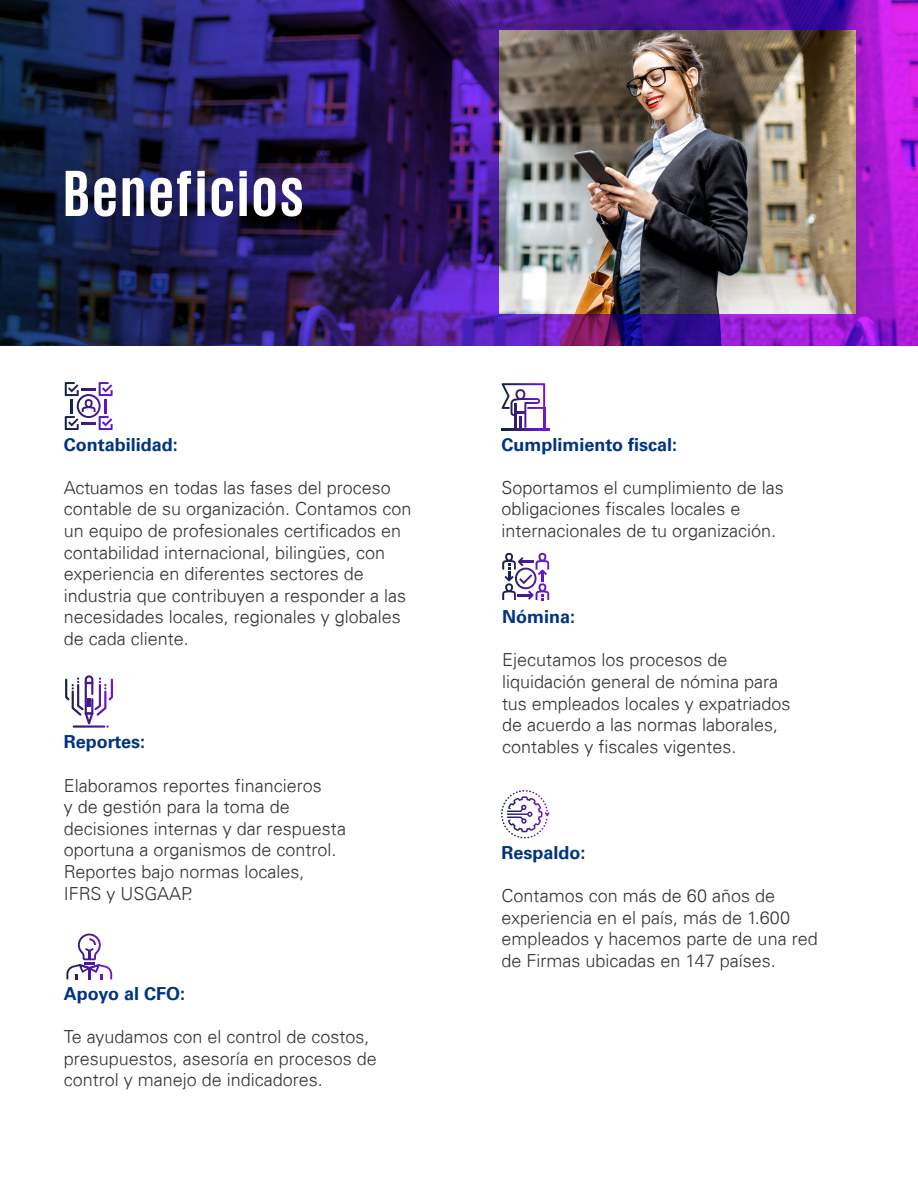
<style>
.page{position:relative;width:918px;height:1188px;background:#fff}
.page>*{position:absolute;margin:0;border:0;box-sizing:border-box;transform-origin:0 0}
.t1{font:700 66.6px "KPMG";letter-spacing:.05em;color:#fff}
.t2{font:300 18px/21.6px "Univers 45";color:#333}
.t3{font:700 18px "Univers 65";color:#003380}
</style>
<div class="page">
<img style="left:0;top:0;width:918px;height:345px">
<img style="left:500px;top:30px;width:356px;height:284px">
<svg style="left:65px;top:382px;width:48px;height:48px"></svg>
<svg style="left:65px;top:675px;width:48px;height:53px"></svg>
<svg style="left:73px;top:725px;width:32px;height:3px"></svg>
<svg style="left:502px;top:429px;width:47px;height:2px"></svg>
<svg style="left:502px;top:383px;width:43px;height:45px"></svg>
<svg style="left:502px;top:553px;width:47px;height:47px"></svg>
<svg style="left:501px;top:790px;width:49px;height:48px"></svg>
<svg style="left:66px;top:934px;width:46px;height:45px"></svg>
<h1 class="t1" style="left:64px;top:160px;width:241px">Beneficios</h1>
<p class="t3" style="left:64px;top:434px;width:116px">Contabilidad:</p>
<p class="t2" style="left:64px;top:477px;width:349px">Actuamos en todas las fases del proceso contable de su organización. Contamos con un equipo de profesionales certificados en contabilidad internacional, bilingües, con experiencia en diferentes sectores de industria que contribuyen a responder a las necesidades locales, regionales y globales de cada cliente.</p>
<p class="t3" style="left:64px;top:732px;width:83px">Reportes:</p>
<p class="t2" style="left:64px;top:774px;width:284px">Elaboramos reportes financieros<br>y de gestión para la toma de decisiones internas y dar respuesta oportuna a organismos de control.<br>Reportes bajo normas locales,<br>IFRS y USGAAP.</p>
<p class="t3" style="left:64px;top:983px;width:123px">Apoyo al CFO:</p>
<p class="t2" style="left:64px;top:1026px;width:315px">Te ayudamos con el control de costos, presupuestos, asesoría en procesos de control y manejo de indicadores.</p>
<p class="t3" style="left:502px;top:434px;width:177px">Cumplimiento fiscal:</p>
<p class="t2" style="left:502px;top:477px;width:284px">Soportamos el cumplimiento de las obligaciones fiscales locales e internacionales de tu organización.</p>
<p class="t3" style="left:502px;top:606px;width:75px">Nómina:</p>
<p class="t2" style="left:502px;top:649px;width:290px">Ejecutamos los procesos de liquidación general de nómina para tus empleados locales y expatriados de acuerdo a las normas laborales, contables y fiscales vigentes.</p>
<p class="t3" style="left:502px;top:842px;width:86px">Respaldo:</p>
<p class="t2" style="left:502px;top:885px;width:318px">Contamos con más de 60 años de experiencia en el país, más de 1.600 empleados y hacemos parte de una red de Firmas ubicadas en 147 países.</p>
</div>
